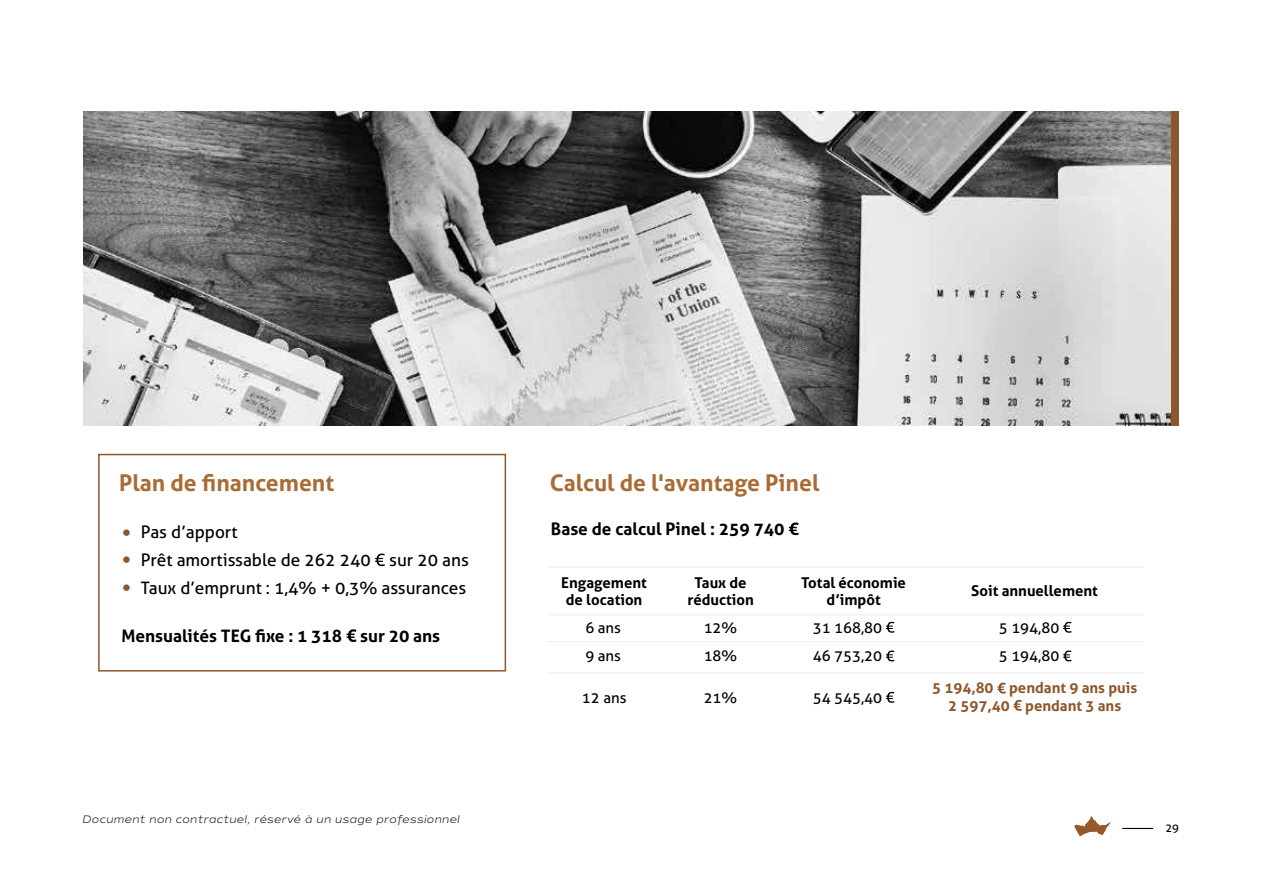
<style>
.page{position:relative;width:1263px;height:893px;background:#fff}
.page>*{position:absolute;margin:0;border:0;box-sizing:border-box;transform-origin:0 0}
.t1{font:700 22.95px "Aller";color:#a86c34}
.t2{font:17.25px "Aller";color:#010101}
.t3{font:700 17.25px "Aller";color:#010101}
.t4{font:700 15px/17.2px "Aller";color:#010101;text-align:center}
.t5{font:15px "Aller";color:#010101}
.t6{font:700 15px/17.2px "Aller";color:#8e572b;text-align:center}
.t7{font:11.55px "Aller";color:#010101}
.t8{font:italic 300 11.1px "Commuters Sans";letter-spacing:.03em;color:#1d1d1b}
.s1{font-size:25.05px;color:#8e572b}
</style>
<div class="page">
<img style="left:84px;top:112px;width:1087px;height:314px">
<div style="left:1171px;top:112px;width:8px;height:314px;background:#8e572b"></div>
<svg style="left:789px;top:522px;width:10px;height:13px"></svg>
<svg style="left:375px;top:554px;width:10px;height:12px"></svg>
<svg style="left:347px;top:629px;width:9px;height:13px"></svg>
<svg style="left:886px;top:622px;width:8px;height:11px"></svg>
<svg style="left:1063px;top:622px;width:8px;height:11px"></svg>
<svg style="left:886px;top:650px;width:8px;height:11px"></svg>
<svg style="left:1063px;top:650px;width:8px;height:11px"></svg>
<svg style="left:886px;top:692px;width:8px;height:11px"></svg>
<svg style="left:997px;top:683px;width:9px;height:11px"></svg>
<svg style="left:1013px;top:700px;width:9px;height:11px"></svg>
<hr style="left:547px;top:615px;width:597px;height:1px;background:#eeeded">
<hr style="left:547px;top:641px;width:597px;height:1px;background:#eeeded">
<hr style="left:547px;top:673px;width:378px;height:1px;background:#eeeded">
<hr style="left:925px;top:673px;width:219px;height:1px;background:#eeeded">
<hr style="left:547px;top:567px;width:597px;height:1px;background:#eeeded">
<div style="left:98px;top:454px;width:408px;height:217px;border:2px solid #8e572b"></div>
<hr style="left:1122px;top:828px;width:31px;height:1px;background:#010101">
<svg style="left:1074px;top:816px;width:37px;height:20px"></svg>
<h1 class="t1" style="left:119px;top:469px;width:217px">Plan de financement</h1>
<h1 class="t1" style="left:550px;top:469px;width:271px">Calcul de l'avantage Pinel</h1>
<p class="t3" style="left:551px;top:518px;width:235px">Base de calcul Pinel : 259 740</p>
<p class="t2" style="left:121px;top:522px;width:118px"><span class="s1">•</span> Pas d’apport</p>
<p class="t2" style="left:121px;top:549px;width:349px"><span class="s1">•</span> Prêt amortissable de 262 240 sur 20 ans</p>
<p class="t2" style="left:121px;top:577px;width:346px"><span class="s1">•</span> Taux d’emprunt : 1,4% + 0,3% assurances</p>
<p class="t3" style="left:121px;top:625px;width:320px">Mensualités TEG fixe : 1 318 sur 20 ans</p>
<p class="t4" style="left:561px;top:574px;width:87px">Engagement de location</p>
<p class="t4" style="left:688px;top:574px;width:68px">Taux de réduction</p>
<p class="t4" style="left:801px;top:574px;width:106px">Total économie d’impôt</p>
<p class="t4" style="left:971px;top:582px;width:128px">Soit annuellement</p>
<p class="t5" style="left:585px;top:618px;width:37px">6 ans</p>
<p class="t5" style="left:704px;top:618px;width:35px">12%</p>
<p class="t5" style="left:813px;top:618px;width:71px">31 168,80</p>
<p class="t5" style="left:999px;top:618px;width:62px">5 194,80</p>
<p class="t5" style="left:585px;top:647px;width:37px">9 ans</p>
<p class="t5" style="left:704px;top:647px;width:35px">18%</p>
<p class="t5" style="left:813px;top:647px;width:71px">46 753,20</p>
<p class="t5" style="left:999px;top:647px;width:62px">5 194,80</p>
<p class="t5" style="left:582px;top:688px;width:46px">12 ans</p>
<p class="t5" style="left:704px;top:688px;width:35px">21%</p>
<p class="t5" style="left:813px;top:688px;width:71px">54 545,40</p>
<p class="t6" style="left:932px;top:679px;width:206px">5 194,80 pendant 9 ans puis<br>2 597,40 pendant 3 ans</p>
<p class="t8" style="left:83px;top:813px;width:379px">Document non contractuel, réservé à un usage professionnel</p>
<p class="t7" style="left:1165px;top:821px;width:15px">29</p>
</div>
